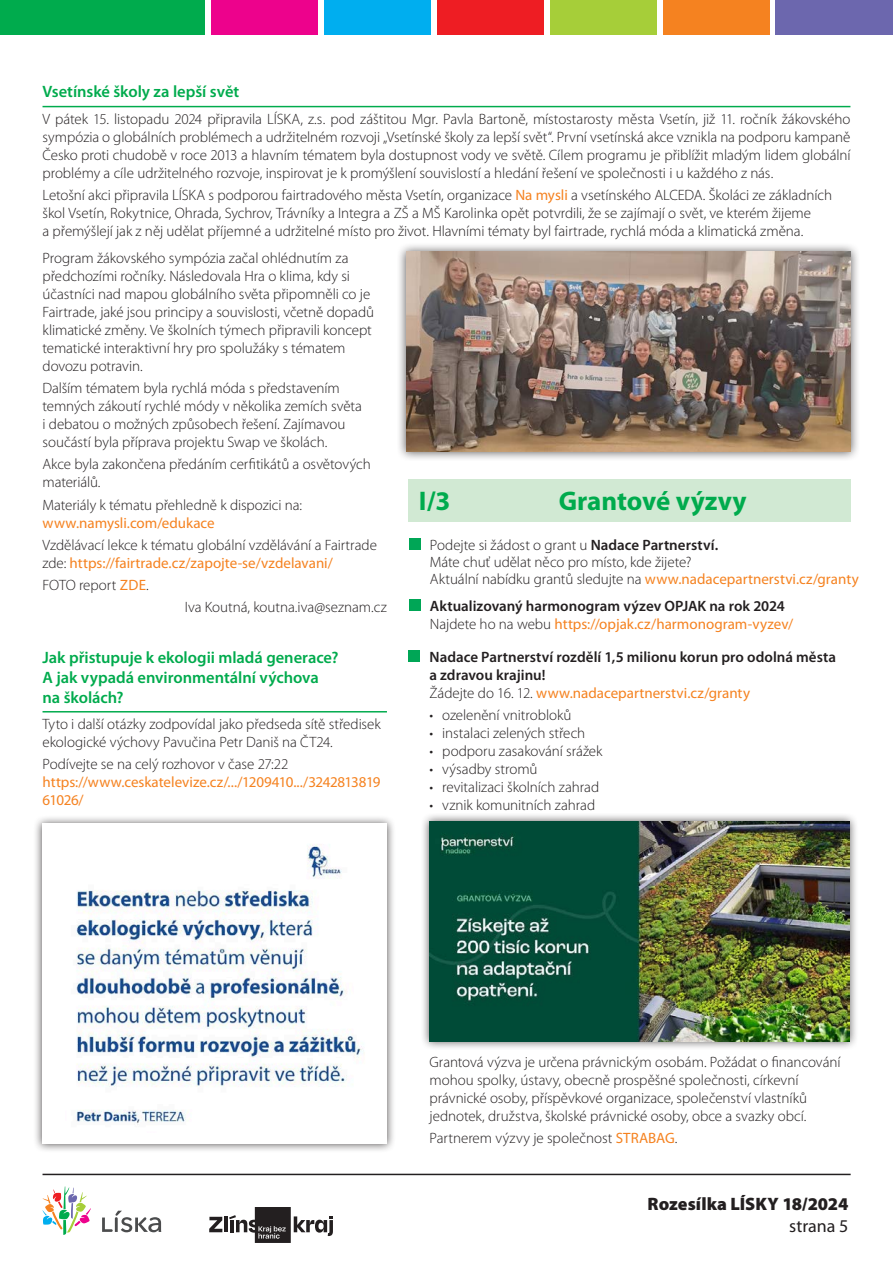
<style>
.page{position:relative;width:893px;height:1263px;background:#fff}
.page>*{position:absolute;margin:0;border:0;box-sizing:border-box;transform-origin:0 0}
.nadpis{font:700 27px "Myriad Pro";color:#00ab4d}
.t1{font:900 18px "Myriad Pro";color:#231f20}
.t2{font:18px "Myriad Pro";color:#231f20}
.podtržený_podnadpis{font:600 16.5px/19.8px "Myriad Pro";color:#00ab4d}
.text{font:300 15px/18px "Myriad Pro";letter-spacing:-.005em;color:#231f20}
.text-2{font:15px/18px "Myriad Pro";color:#f58220}
.text-3{font:600 15px/18px "Myriad Pro";color:#231f20}
.s1{font-weight:400;color:#f58220}
.s2{font-weight:600}
.s3{font-weight:300;color:#231f20}
</style>
<div class="page">
<div style="left:0;top:0;width:205px;height:34px;background:#00ab4d"></div>
<div style="left:211px;top:0;width:107px;height:34px;background:#ed028c"></div>
<div style="left:324px;top:0;width:107px;height:34px;background:#00aeef"></div>
<div style="left:437px;top:0;width:107px;height:34px;background:#ee1d23"></div>
<div style="left:550px;top:0;width:107px;height:34px;background:#a6ce39"></div>
<div style="left:663px;top:0;width:107px;height:34px;background:#f58220"></div>
<div style="left:776px;top:0;width:117px;height:34px;background:#6c67ae"></div>
<svg style="left:102px;top:1211px;width:59px;height:21px"></svg>
<svg style="left:43px;top:1186px;width:48px;height:49px"></svg>
<hr style="left:43px;top:1174px;width:808px;height:1px;background:#231f20">
<svg style="left:209px;top:1217px;width:13px;height:15px"></svg>
<hr style="left:224px;top:1216px;width:4px;height:16px;background:#231f20">
<svg style="left:229px;top:1207px;width:104px;height:36px"></svg>
<div style="left:408px;top:479px;width:443px;height:43px;background:#d1e9d3"></div>
<div style="left:409px;top:538px;width:12px;height:12px;background:#00a656"></div>
<div style="left:409px;top:598px;width:12px;height:12px;background:#00a656"></div>
<div style="left:397px;top:242px;width:463px;height:219px;background:#231f20;opacity:.75"></div>
<img style="left:406px;top:252px;width:444px;height:199px">
<div style="left:408px;top:649px;width:12px;height:12px;background:#00a656"></div>
<div style="left:421px;top:813px;width:437px;height:238px;background:#231f20;opacity:.75"></div>
<img style="left:430px;top:822px;width:419px;height:219px">
<hr style="left:43px;top:106px;width:807px;height:1px;background:#00ab4d">
<hr style="left:43px;top:711px;width:344px;height:1px;background:#00ab4d">
<div style="left:33px;top:815px;width:363px;height:338px;background:#231f20;opacity:.75"></div>
<img style="left:42px;top:823px;width:345px;height:321px">
<p class="podtržený_podnadpis" style="left:43px;top:82px;width:198px">Vsetínské školy za lepší svět</p>
<p class="text" style="left:43px;top:110px;width:809px;text-align:justify">V pátek 15. listopadu 2024 připravila LÍSKA, z.s. pod záštitou Mgr. Pavla Bartoně, místostarosty města Vsetín, již 11. ročník žákovského sympózia o globálních problémech a udržitelném rozvoji „Vsetínské školy za lepší svět“. První vsetínská akce vznikla na podporu kampaně Česko proti chudobě v roce 2013 a hlavním tématem byla dostupnost vody ve světě. Cílem programu je přiblížit mladým lidem globální problémy a cíle udržitelného rozvoje, inspirovat je k promýšlení souvislostí a hledání řešení ve společnosti i u každého z nás.</p>
<p class="text" style="left:43px;top:186px;width:791px">Letošní akci připravila LÍSKA s podporou fairtradového města Vsetín, organizace <span class="s1">Na mysli</span> a vsetínského ALCEDA. Školáci ze základních škol Vsetín, Rokytnice, Ohrada, Sychrov, Trávníky a Integra a ZŠ a MŠ Karolinka opět potvrdili, že se zajímají o svět, ve kterém žijeme<br>a přemýšlejí jak z něj udělat příjemné a udržitelné místo pro život. Hlavními tématy byl fairtrade, rychlá móda a klimatická změna.</p>
<p class="text" style="left:43px;top:249px;width:333px">Program žákovského sympózia začal ohlédnutím za předchozími ročníky. Následovala Hra o klima, kdy si účastníci nad mapou globálního světa připomněli co je Fairtrade, jaké jsou principy a souvislosti, včetně dopadů klimatické změny. Ve školních týmech připravili koncept tematické interaktivní hry pro spolužáky s tématem dovozu potravin.</p>
<p class="text" style="left:43px;top:379px;width:321px">Dalším tématem byla rychlá móda s představením temných zákoutí rychlé módy v několika zemích světa i debatou o možných způsobech řešení. Zajímavou součástí byla příprava projektu Swap ve školách.</p>
<p class="text" style="left:43px;top:455px;width:330px">Akce byla zakončena předáním cerfitikátů a osvětových materiálů.</p>
<p class="text" style="left:43px;top:495px;width:261px">Materiály k tématu přehledně k dispozici na:</p>
<p class="text-2" style="left:43px;top:513px;width:174px">www.namysli.com/edukace</p>
<p class="text" style="left:43px;top:536px;width:336px">Vzdělávací lekce k tématu globální vzdělávání a Fairtrade zde: <span class="s1">https://fairtrade.cz/zapojte-se/vzdelavani/</span></p>
<p class="text" style="left:43px;top:576px;width:108px">FOTO report <span class="s1">ZDE</span>.</p>
<p class="text" style="left:185px;top:598px;width:204px">Iva Koutná, koutna.iva@seznam.cz</p>
<p class="podtržený_podnadpis" style="left:43px;top:647px;width:298px">Jak přistupuje k ekologii mladá generace?</p>
<p class="podtržený_podnadpis" style="left:43px;top:667px;width:278px">A jak vypadá environmentální výchova na školách?</p>
<p class="text" style="left:43px;top:715px;width:340px">Tyto i další otázky zodpovídal jako předseda sítě středisek ekologické výchovy Pavučina Petr Daniš na ČT24.</p>
<p class="text" style="left:43px;top:755px;width:247px">Podívejte se na celý rozhovor v čase 27:22</p>
<p class="text-2" style="left:43px;top:773px;width:339px">https://www.ceskatelevize.cz/.../1209410.../3242813819<br>61026/</p>
<p class="nadpis" style="left:419px;top:483px;width:33px">I/3</p>
<p class="nadpis" style="left:559px;top:483px;width:189px">Grantové výzvy</p>
<p class="text" style="left:430px;top:536px;width:290px">Podejte si žádost o grant u <span class="s2">Nadace Partnerství.</span></p>
<p class="text" style="left:430px;top:553px;width:263px">Máte chuť udělat něco pro místo, kde žijete?</p>
<p class="text" style="left:430px;top:570px;width:430px">Aktuální nabídku grantů sledujte na <span class="s1">www.nadacepartnerstvi.cz/granty</span></p>
<p class="text-3" style="left:430px;top:596px;width:356px">Aktualizovaný harmonogram výzev OPJAK na rok 2024</p>
<p class="text-2" style="left:430px;top:614px;width:365px"><span class="s3">Najdete ho na webu</span> https://opjak.cz/harmonogram-vyzev/</p>
<p class="text-3" style="left:429px;top:647px;width:408px">Nadace Partnerství rozdělí 1,5 milionu korun pro odolná města a zdravou krajinu!</p>
<p class="text-2" style="left:429px;top:683px;width:322px"><span class="s3">Žádejte do 16. 12.</span> www.nadacepartnerstvi.cz/granty</p>
<p class="text" style="left:429px;top:706px;width:144px">• ozelenění vnitrobloků</p>
<p class="text" style="left:429px;top:724px;width:157px">• instalaci zelených střech</p>
<p class="text" style="left:429px;top:742px;width:175px">• podporu zasakování srážek</p>
<p class="text" style="left:429px;top:760px;width:109px">• výsadby stromů</p>
<p class="text" style="left:429px;top:778px;width:171px">• revitalizaci školních zahrad</p>
<p class="text" style="left:429px;top:796px;width:167px">• vznik komunitních zahrad</p>
<p class="text" style="left:429px;top:1053px;width:413px">Grantová výzva je určena právnickým osobám. Požádat o financování mohou spolky, ústavy, obecně prospěšné společnosti, církevní právnické osoby, příspěvkové organizace, společenství vlastníků jednotek, družstva, školské právnické osoby, obce a svazky obcí.</p>
<p class="text" style="left:429px;top:1129px;width:249px">Partnerem výzvy je společnost <span class="s1">STRABAG</span>.</p>
<p class="t1" style="left:648px;top:1192px;width:202px">Rozesílka LÍSKY 18/2024</p>
<p class="t2" style="left:789px;top:1215px;width:61px">strana 5</p>
</div>
